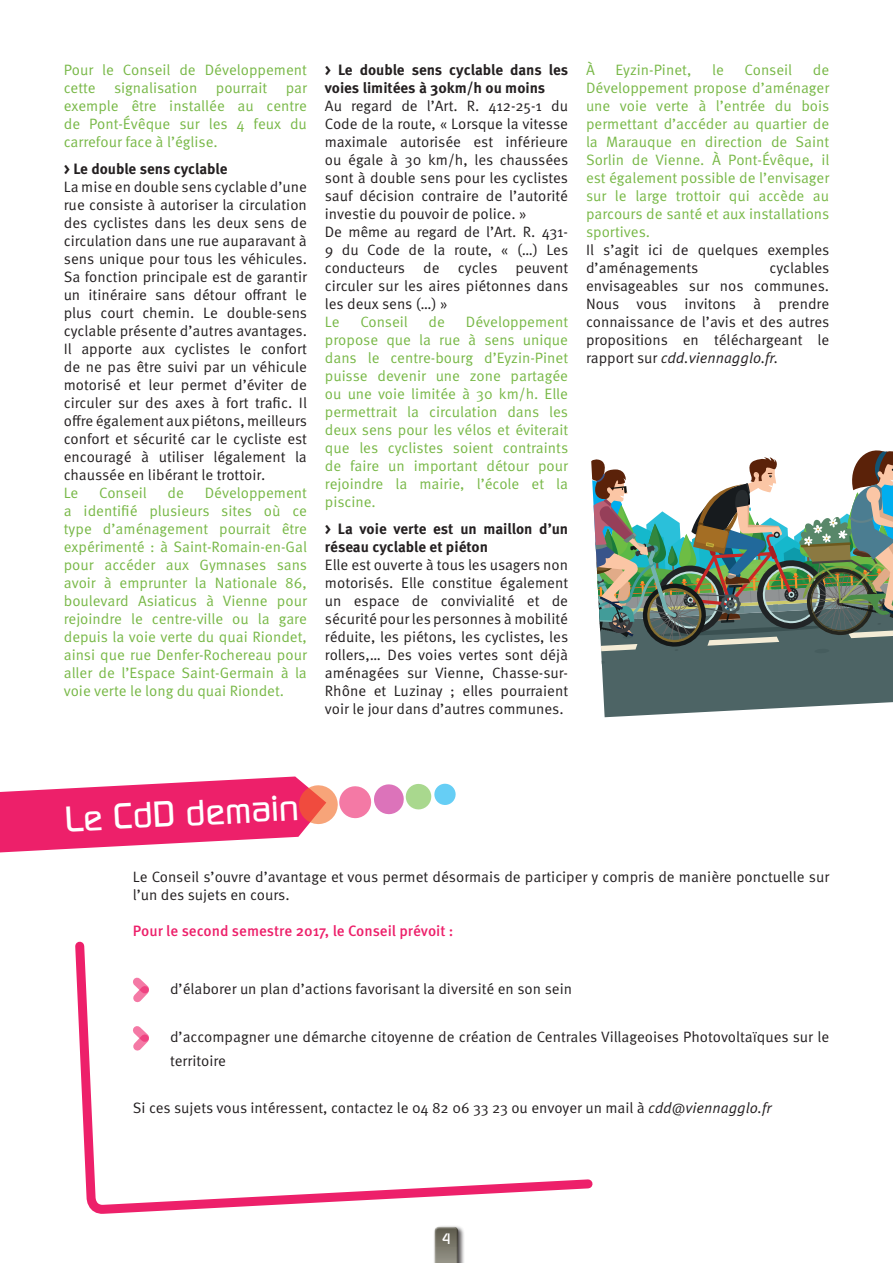
<style>
.page{position:relative;width:893px;height:1263px;background:#fff}
.page>*{position:absolute;margin:0;border:0;box-sizing:border-box;transform-origin:0 0}
.t1{font:500 36px "Continuum";color:#fff}
.t2{font:15px/18px "Meta Pro";color:#231f20}
.t3{font:15px/18px "Meta Pro";color:#78b847;text-align:justify}
.t4{font:700 15px/18px "Meta Pro";color:#231f20}
.t5{font:500 15px "Meta Pro";color:#ed206a}
.t6{font:500 15px "Continuum";color:#fff}
.s1{font-style:italic}
</style>
<div class="page">
<svg style="left:75px;top:941px;width:518px;height:322px"></svg>
<svg style="left:131px;top:975px;width:20px;height:29px"></svg>
<svg style="left:131px;top:1024px;width:20px;height:28px"></svg>
<svg style="left:0;top:776px;width:456px;height:76px"></svg>
<img style="left:591px;top:450px;width:302px;height:267px">
<p class="t3" style="left:64px;top:61px;width:245px">Pour le Conseil de Développement cette signalisation pourrait par exemple être installée au centre de Pont-Évêque sur les 4 feux du carrefour face à l’église.</p>
<p class="t4" style="left:64px;top:160px;width:165px">&gt; Le double sens cyclable</p>
<p class="t2" style="left:64px;top:178px;width:245px;text-align:justify">La mise en double sens cyclable d’une rue consiste à autoriser la circulation des cyclistes dans les deux sens de circulation dans une rue auparavant à sens unique pour tous les véhicules.<br>Sa fonction principale est de garantir un itinéraire sans détour offrant le plus court chemin. Le double-sens cyclable présente d’autres avantages.<br>Il apporte aux cyclistes le confort de ne pas être suivi par un véhicule motorisé et leur permet d’éviter de circuler sur des axes à fort trafic. Il offre également aux piétons, meilleurs confort et sécurité car le cycliste est encouragé à utiliser légalement la chaussée en libérant le trottoir.</p>
<p class="t3" style="left:64px;top:484px;width:16px">Le</p>
<p class="t3" style="left:99px;top:484px;width:49px">Conseil</p>
<p class="t3" style="left:168px;top:484px;width:18px">de</p>
<p class="t3" style="left:64px;top:484px;width:245px;text-indent:141px">Développement a identifié plusieurs sites où ce type d’aménagement pourrait être expérimenté : à Saint-Romain-en-Gal pour accéder aux Gymnases sans avoir à emprunter la Nationale 86, boulevard Asiaticus à Vienne pour rejoindre le centre-ville ou la gare depuis la voie verte du quai Riondet, ainsi que rue Denfer-Rochereau pour aller de l’Espace Saint-Germain à la voie verte le long du quai Riondet.</p>
<p class="t4" style="left:325px;top:61px;width:245px">&gt; Le double sens cyclable dans les voies limitées à 30km/h ou moins</p>
<p class="t2" style="left:325px;top:97px;width:245px">Au regard de l’Art. R. 412-25-1 du<br>Code de la route, « Lorsque la vitesse maximale autorisée est inférieure ou égale à 30 km/h, les chaussées sont à double sens pour les cyclistes sauf décision contraire de l’autorité investie du pouvoir de police. »<br>De même au regard de l’Art. R. 431-<br>9 du Code de la route, « (…) Les conducteurs de cycles peuvent circuler sur les aires piétonnes dans les deux sens (…) »</p>
<p class="t3" style="left:325px;top:313px;width:16px">Le</p>
<p class="t3" style="left:360px;top:313px;width:49px">Conseil</p>
<p class="t3" style="left:429px;top:313px;width:18px">de</p>
<p class="t3" style="left:325px;top:313px;width:245px;text-indent:141px">Développement propose que la rue à sens unique dans le centre-bourg d’Eyzin-Pinet puisse devenir une zone partagée ou une voie limitée à 30 km/h. Elle permettrait la circulation dans les deux sens pour les vélos et éviterait que les cyclistes soient contraints de faire un important détour pour rejoindre la mairie, l’école et la piscine.</p>
<p class="t4" style="left:325px;top:520px;width:245px">&gt; La voie verte est un maillon d’un réseau cyclable et piéton</p>
<p class="t2" style="left:325px;top:556px;width:245px;text-align:justify">Elle est ouverte à tous les usagers non motorisés. Elle constitue également un espace de convivialité et de sécurité pour les personnes à mobilité réduite, les piétons, les cyclistes, les rollers,… Des voies vertes sont déjà aménagées sur Vienne, Chasse-sur-Rhône et Luzinay ; elles pourraient voir le jour dans d’autres communes.</p>
<p class="t3" style="left:586px;top:61px;width:10px">À</p>
<p class="t3" style="left:616px;top:61px;width:77px">Eyzin-Pinet,</p>
<p class="t3" style="left:712px;top:61px;width:13px">le</p>
<p class="t3" style="left:745px;top:61px;width:49px">Conseil</p>
<p class="t3" style="left:586px;top:61px;width:245px;text-indent:227px">de Développement propose d’aménager une voie verte à l’entrée du bois permettant d’accéder au quartier de la Marauque en direction de Saint Sorlin de Vienne. À Pont-Évêque, il est également possible de l’envisager sur le large trottoir qui accède au parcours de santé et aux installations sportives.</p>
<p class="t2" style="left:586px;top:241px;width:245px">Il s’agit ici de quelques exemples d’aménagements</p>
<p class="t2" style="left:586px;top:259px;width:245px;text-align:justify;text-indent:183px">cyclables envisageables sur nos communes.<br>Nous vous invitons à prendre connaissance de l’avis et des autres propositions en téléchargeant le rapport sur <span class="s1">cdd.viennagglo.fr.</span></p>
<h1 class="t1" style="left:64px;top:796px;width:236px;rotate:-3deg">Le CdD demain</h1>
<p class="t2" style="left:133px;top:868px;width:698px">Le Conseil s’ouvre d’avantage et vous permet désormais de participer y compris de manière ponctuelle sur l’un des sujets en cours.</p>
<p class="t5" style="left:133px;top:921px;width:322px">Pour le second semestre 2017, le Conseil prévoit :</p>
<p class="t2" style="left:170px;top:980px;width:403px">d’élaborer un plan d’actions favorisant la diversité en son sein</p>
<p class="t2" style="left:170px;top:1025px;width:661px;line-height:24px">d’accompagner une démarche citoyenne de création de Centrales Villageoises Photovoltaïques sur le territoire</p>
<p class="t2" style="left:133px;top:1099px;width:640px">Si ces sujets vous intéressent, contactez le 04 82 06 33 23 ou envoyer un mail à <span class="s1">cdd@viennagglo.fr</span></p>
<p class="t6" style="left:442px;top:1229px;width:11px">4</p>
</div>
